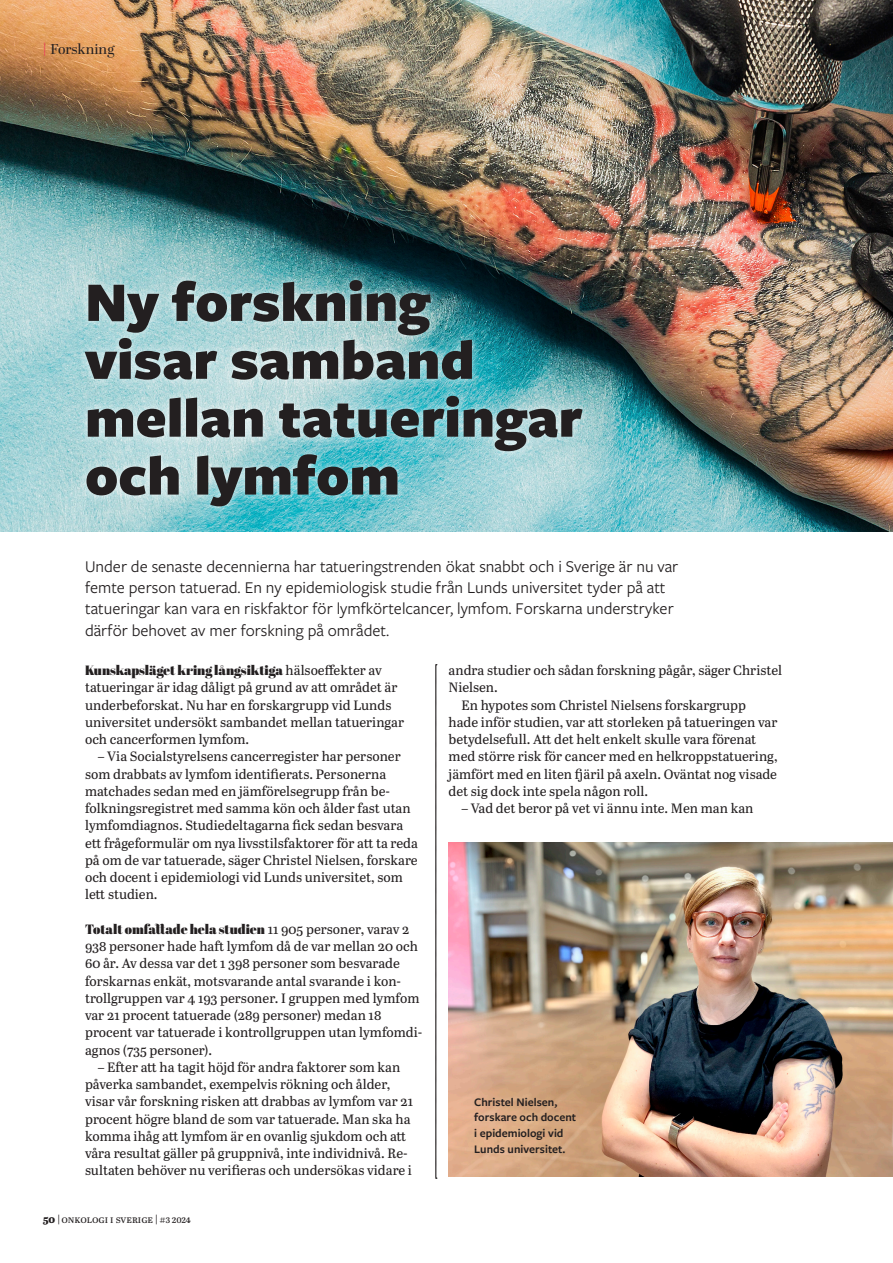
<style>
.page{position:relative;width:893px;height:1263px;background:#fff}
.page>*{position:absolute;margin:0;border:0;box-sizing:border-box;transform-origin:0 0}
.t1{font:900 57.9px/57.9px "Freight Sans Pro";color:#231f20}
.t2{font:17.1px/21.3px "Freight Sans Pro";color:#231f20}
.t3{font:14.25px "Abril Display";color:#231f20}
.t4{font:13.5px/17.2px "Abril Text";color:#231f20}
.t5{font:900 13.5px "Abril Display";color:#231f20}
.t6{font:600 12px/15.8px "Freight Sans Pro";color:#231f20}
.t7{font:10.5px "Abril Text";color:#231f20}
.s1{color:#ee2a5e}
.s2{font-family:"Abril Text";font-weight:400}
.s3{font-weight:800}
</style>
<div class="page">
<img style="left:0;top:0;width:893px;height:531px">
<div style="left:76px;top:270px;width:515px;height:246px;background:#fff;opacity:.75"></div>
<svg style="left:436px;top:664px;width:1px;height:515px"></svg>
<img style="left:449px;top:842px;width:444px;height:334px">
<p class="t3" style="left:43px;top:39px;width:73px"><span class="s1">|</span> Forskning</p>
<h1 class="t1" style="left:85px;top:271px;width:499px">Ny forskning<br>visar samband mellan tatueringar och lymfom</h1>
<p class="t2" style="left:85px;top:555px;width:595px">Under de senaste decennierna har tatueringstrenden ökat snabbt och i Sverige är nu var femte person tatuerad. En ny epidemiologisk studie från Lunds universitet tyder på att tatueringar kan vara en riskfaktor för lymfkörtelcancer, lymfom. Forskarna understryker därför behovet av mer forskning på området.</p>
<p class="t5" style="left:85px;top:661px;width:298px">Kunskapsläget kring långsiktiga <span class="s2">hälsoeffekter av</span></p>
<p class="t4" style="left:85px;top:678px;width:321px">tatueringar är idag dåligt på grund av att området är underbeforskat. Nu har en forskargrupp vid Lunds universitet undersökt sambandet mellan tatueringar och cancerformen lymfom.</p>
<p class="t4" style="left:85px;top:747px;width:334px;text-indent:13px">– Via Socialstyrelsens cancerregister har personer som drabbats av lymfom identifierats. Personerna matchades sedan med en jämförelsegrupp från be&shy;folkningsregistret med samma kön och ålder fast utan lymfomdiagnos. Studiedeltagarna fick sedan besvara ett frågeformulär om nya livsstilsfaktorer för att ta reda på om de var tatuerade, säger Christel Nielsen, forskare och docent i epidemiologi vid Lunds universitet, som lett studien.</p>
<p class="t5" style="left:85px;top:919px;width:326px">Totalt omfattade hela studien <span class="s2">11 905 personer, varav 2</span></p>
<p class="t4" style="left:85px;top:937px;width:339px">938 personer hade haft lymfom då de var mellan 20 och 60 år. Av dessa var det 1 398 personer som besvarade forskarnas enkät, motsvarande antal svarande i kon&shy;trollgruppen var 4 193 personer. I gruppen med lymfom var 21 procent tatuerade (289 personer) medan 18 procent var tatuerade i kontrollgruppen utan lymfomdi&shy;agnos (735 personer).</p>
<p class="t4" style="left:85px;top:1058px;width:330px;text-indent:13px">– Efter att ha tagit höjd för andra faktorer som kan påverka sambandet, exempelvis rökning och ålder, visar vår forskning risken att drabbas av lymfom var 21 procent högre bland de som var tatuerade. Man ska ha komma ihåg att lymfom är en ovanlig sjukdom och att våra resultat gäller på gruppnivå, inte individnivå. Re&shy;sultaten behöver nu verifieras och undersökas vidare i</p>
<p class="t4" style="left:449px;top:661px;width:335px">andra studier och sådan forskning pågår, säger Christel</p>
<p class="t4" style="left:449px;top:678px;width:51px">Nielsen.</p>
<p class="t4" style="left:461px;top:696px;width:286px">En hypotes som Christel Nielsens forskargrupp</p>
<p class="t4" style="left:449px;top:713px;width:330px">hade inför studien, var att storleken på tatueringen var</p>
<p class="t4" style="left:449px;top:730px;width:309px">betydelsefull. Att det helt enkelt skulle vara förenat</p>
<p class="t4" style="left:449px;top:747px;width:330px">med större risk för cancer med en helkroppstatuering,</p>
<p class="t4" style="left:449px;top:765px;width:330px">jämfört med en liten fjäril på axeln. Oväntat nog visade</p>
<p class="t4" style="left:449px;top:782px;width:201px">det sig dock inte spela någon roll.</p>
<p class="t4" style="left:461px;top:799px;width:294px">– Vad det beror på vet vi ännu inte. Men man kan</p>
<p class="t6" style="left:474px;top:1093px;width:104px">Christel Nielsen, forskare och docent i epidemiologi vid<br>Lunds universitet.</p>
<p class="t7" style="left:43px;top:1212px;width:149px"><span class="s3">50</span> |onkologi i sverige | #3 2024</p>
</div>
